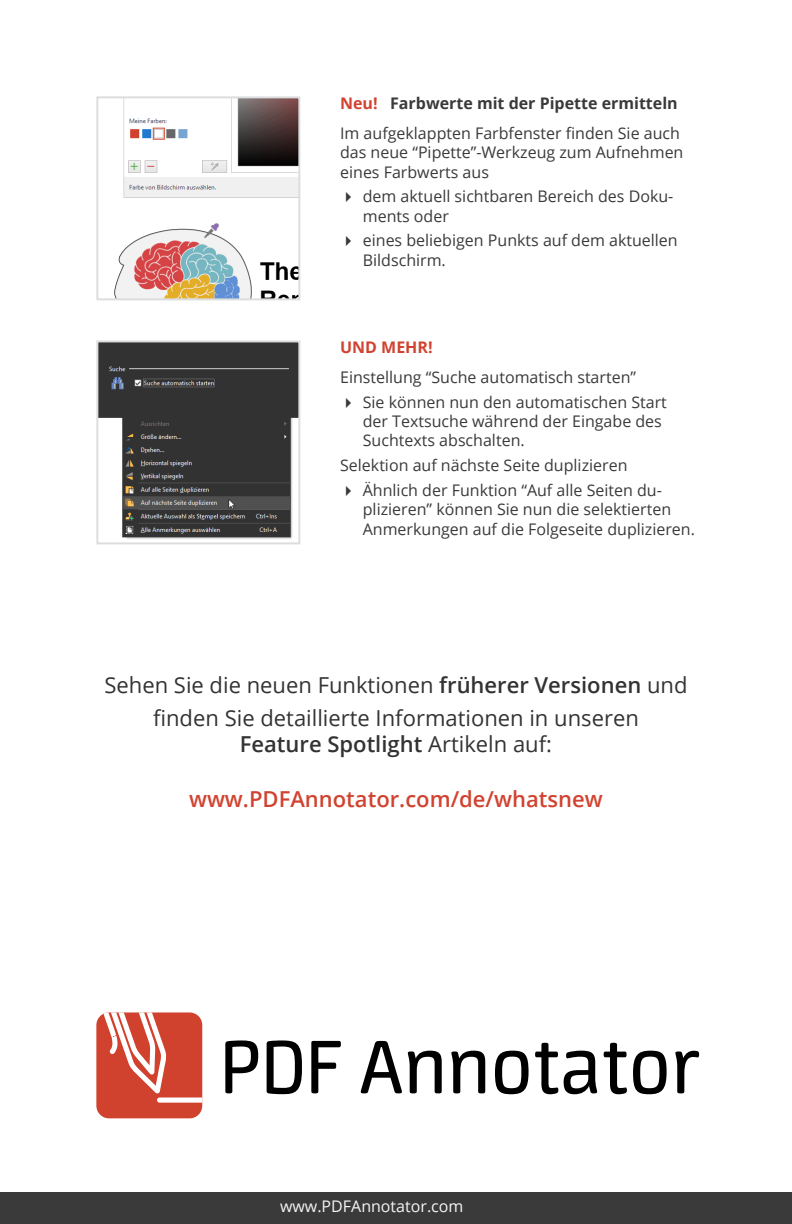
<style>
.page{position:relative;width:792px;height:1224px;background:#fff}
.page>*{position:absolute;margin:0;border:0;box-sizing:border-box;transform-origin:0 0}
.t1{font:85.4px "Neuron";color:#000}
.t2{font:22px/32px "Open Sans";color:#333;text-align:center}
.t3{font:600 22px "Open Sans";color:#d14330}
.t4{font:600 22px "Open Sans";color:#333}
.t5{font:16px/19.2px "Open Sans";color:#3a3a3a}
.t6{font:16px "Open Sans";color:#f5f5f5}
.t7{font:700 16px "Open Sans";color:#d14330}
.s1{font-weight:700;color:#d14330}
.s2{font-weight:700}
.s3{font-weight:600}
.s4{font-weight:400}
</style>
<div class="page">
<div style="left:96px;top:1012px;width:106px;height:106px;background:#d1422e;border-radius:13px"></div>
<svg style="left:103px;top:1012px;width:99px;height:91px"></svg>
<div style="left:0;top:1193px;width:792px;height:31px;background:#3a3a3a"></div>
<svg style="left:96px;top:96px;width:205px;height:205px"></svg>
<svg style="left:96px;top:340px;width:205px;height:205px;background:#5b5a5a"></svg>
<p class="t5" style="left:340px;top:87px;width:341px;line-height:30.6px"><span class="s1">Neu!</span> <span class="s2">Farbwerte mit der Pipette ermitteln<br></span>Im aufgeklappten Farbfenster finden Sie auch</p>
<p class="t5" style="left:340px;top:143px;width:345px">das neue “Pipette”-Werkzeug zum Aufnehmen eines Farbwerts aus</p>
<p class="t5" style="left:363px;top:187px;width:312px">dem aktuell sichtbaren Bereich des Doku&shy;ments oder</p>
<p class="t5" style="left:363px;top:231px;width:316px">eines beliebigen Punkts auf dem aktuellen<br>Bildschirm.</p>
<p class="t7" style="left:340px;top:336px;width:94px">UND MEHR!</p>
<p class="t5" style="left:363px;top:365px;width:306px;line-height:24.8px;text-indent:-23px">Einstellung “Suche automatisch starten”<br>Sie können nun den automatischen Start</p>
<p class="t5" style="left:363px;top:411px;width:301px">der Textsuche während der Eingabe des<br>Suchtexts abschalten.</p>
<p class="t5" style="left:363px;top:453px;width:300px;line-height:24.8px;text-indent:-23px">Selektion auf nächste Seite duplizieren<br>Ähnlich der Funktion “Auf alle Seiten du-</p>
<p class="t5" style="left:363px;top:500px;width:334px">plizieren” können Sie nun die selektierten<br>Anmerkungen auf die Folgeseite duplizieren.</p>
<h2 class="t2" style="left:104px;top:669px;width:585px">Sehen Sie die neuen Funktionen <span class="s3">früherer Versionen</span> und finden Sie detaillierte Informationen in unseren</h2>
<h2 class="t4" style="left:240px;top:729px;width:314px">Feature Spotlight <span class="s4">Artikeln auf:</span></h2>
<h2 class="t3" style="left:189px;top:784px;width:415px">www.PDFAnnotator.com/de/whatsnew</h2>
<h1 class="t1" style="left:220px;top:1020px;width:482px">PDF Annotator</h1>
<p class="t6" style="left:280px;top:1196px;width:185px">www.PDFAnnotator.com</p>
</div>
